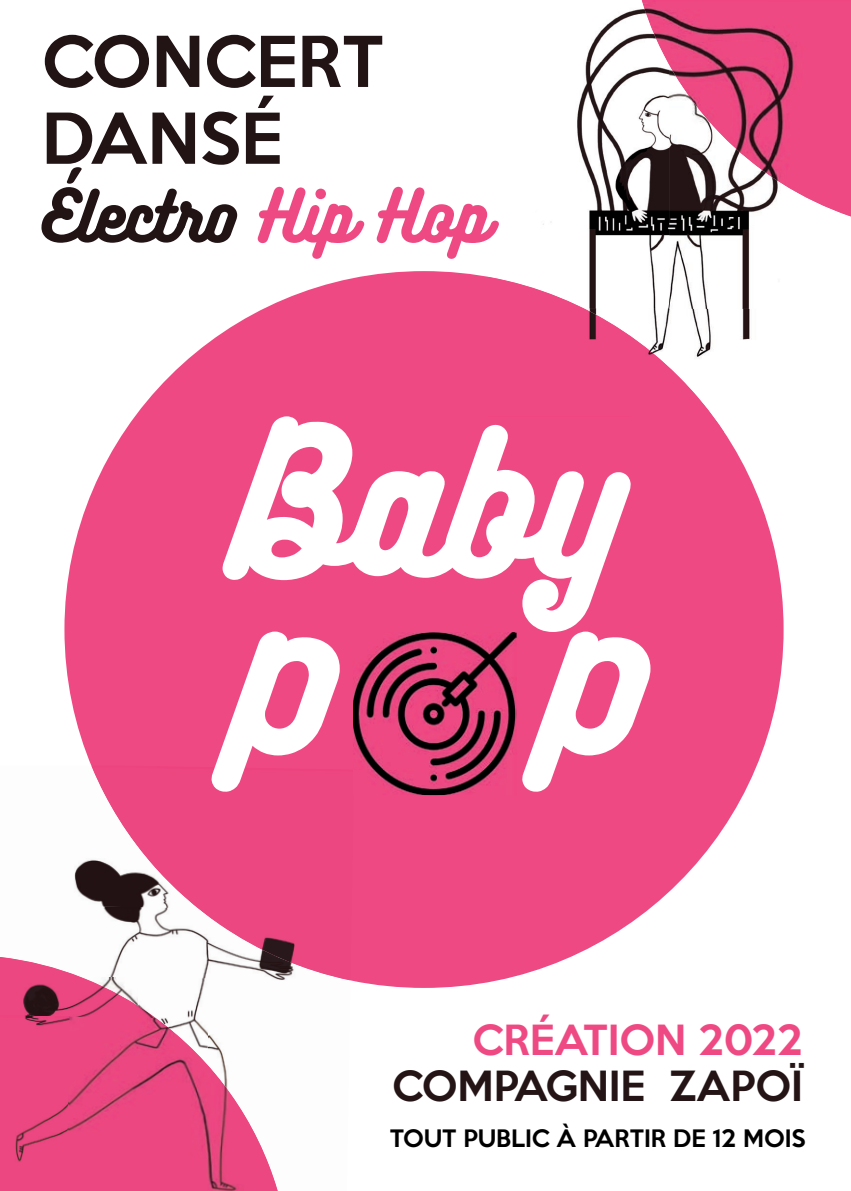
<style>
.page{position:relative;width:851px;height:1191px;background:#fff}
.page>*{position:absolute;margin:0;border:0;box-sizing:border-box;transform-origin:0 0}
.t1{font:180px/215.4px "Bukhari Script";color:#fff}
.t2{font:64px "Bukhari Script";color:#221315}
.t3{font:500 64px/76.8px "Keep Calm";color:#221315}
.t4{font:500 38px "Keep Calm";color:#241415}
.t5{font:500 38px "Keep Calm";color:#ef4983}
.t6{font:500 22px "Keep Calm";color:#000}
.s1{color:#ef4983}
</style>
<div class="page">
<div style="left:64px;top:271px;width:719px;height:717px;background:#ef4983;border-radius:50%"></div>
<img style="left:488px;top:62px;width:181px;height:215px">
<img style="left:586px;top:9px;width:55px;height:53px">
<img style="left:741px;top:309px;width:9px;height:31px">
<img style="left:669px;top:216px;width:81px;height:93px">
<img style="left:641px;top:0;width:209px;height:216px">
<img style="left:490px;top:277px;width:234px;height:155px">
<img style="left:488px;top:187px;width:11px;height:72px">
<img style="left:490px;top:416px;width:140px;height:16px">
<img style="left:103px;top:908px;width:247px;height:73px">
<img style="left:156px;top:977px;width:53px;height:39px">
<img style="left:74px;top:860px;width:81px;height:48px">
<img style="left:69px;top:1016px;width:209px;height:175px">
<img style="left:0;top:957px;width:156px;height:61px">
<div style="left:0;top:1015px;width:69px;height:176px;background:#ed4781"></div>
<img style="left:220px;top:908px;width:130px;height:72px">
<img style="left:155px;top:868px;width:68px;height:56px">
<img style="left:91px;top:765px;width:64px;height:102px">
<img style="left:353px;top:632px;width:163px;height:163px">
<svg style="left:353px;top:769px;width:1px;height:26px"></svg>
<h2 class="t3" style="left:42px;top:18px;width:343px">CONCERT<br>DANSÉ</h2>
<h2 class="t2" style="left:42px;top:181px;width:448px">Électro <span class="s1">Hip Hop</span></h2>
<h1 class="t1" style="left:218px;top:402px;width:416px">Baby<br>P P</h1>
<h3 class="t5" style="left:472px;top:1007px;width:332px">CRÉATION 2022</h3>
<h3 class="t4" style="left:392px;top:1053px;width:412px">COMPAGNIE ZAPOÏ</h3>
<p class="t6" style="left:390px;top:1119px;width:417px">TOUT PUBLIC À PARTIR DE 12 MOIS</p>
</div>
